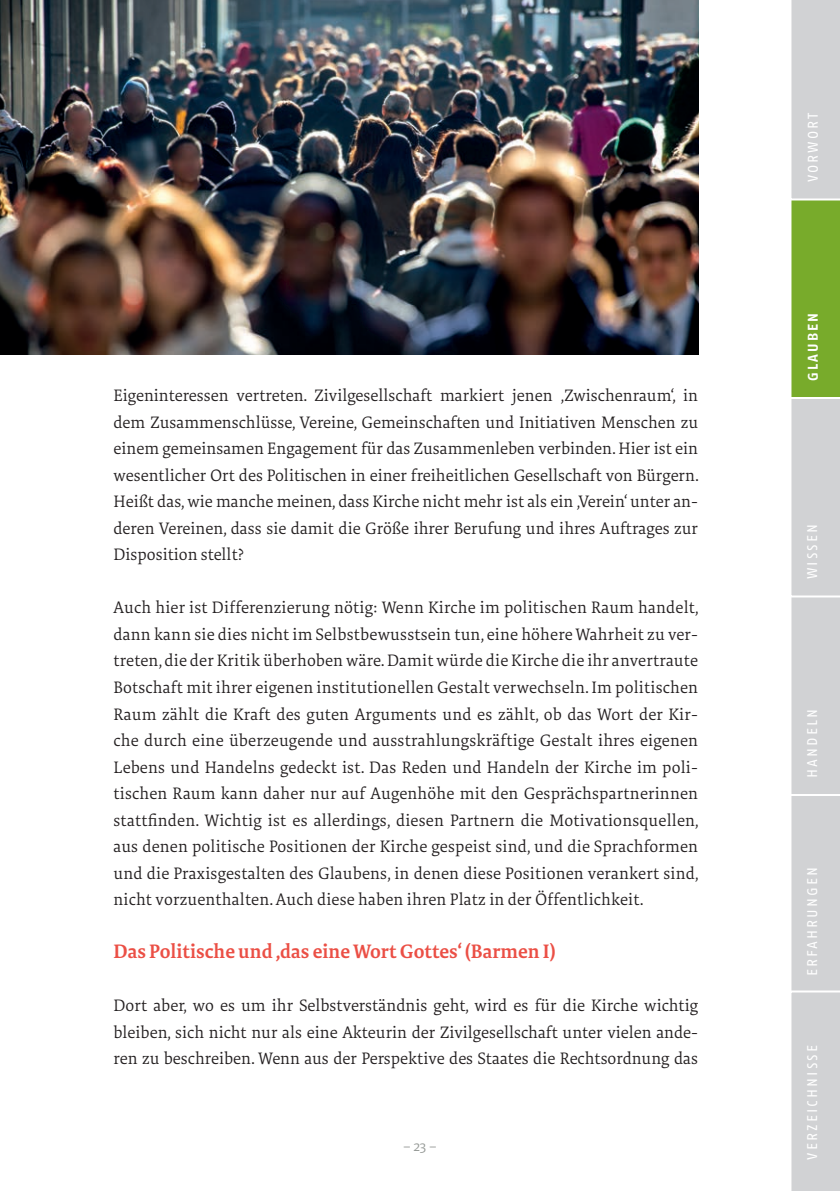
<style>
.page{position:relative;width:840px;height:1191px;background:#fff}
.page>*{position:absolute;margin:0;border:0;box-sizing:border-box;transform-origin:0 0}
.t1{font:600 20px "Tundra OT";color:#eb4f45}
.t2{font:300 17px/26.6px "Tundra OT";color:#231f20;text-align:justify}
.t3{font:14px "Fago No Regular Caps";letter-spacing:.15em;color:#fff}
.t4{font:14px "Fago No Bold Lf";letter-spacing:.15em;color:#fff}
.t5{font:300 14px "Tundra OT";color:#939794}
</style>
<div class="page">
<img style="left:0;top:0;width:697px;height:355px">
<svg style="left:791px;top:0;width:48px;height:1191px;background:#c3ccb9"></svg>
<p class="t2" style="left:113px;top:383px;width:586px">Eigeninteressen vertreten. Zivilgesellschaft markiert jenen ,Zwischenraum‘, in dem Zusammenschlüsse, Vereine, Gemeinschaften und Initiativen Menschen zu einem gemeinsamen Engagement für das Zusammenleben verbinden. Hier ist ein wesentlicher Ort des Politischen in einer freiheitlichen Gesellschaft von Bürgern.<br>Heißt das, wie manche meinen, dass Kirche nicht mehr ist als ein ,Verein‘ unter an&shy;deren Vereinen, dass sie damit die Größe ihrer Berufung und ihres Auftrages zur Disposition stellt?</p>
<p class="t2" style="left:113px;top:595px;width:586px">Auch hier ist Differenzierung nötig: Wenn Kirche im politischen Raum handelt, dann kann sie dies nicht im Selbstbewusstsein tun, eine höhere Wahrheit zu ver&shy;treten, die der Kritik überhoben wäre. Damit würde die Kirche die ihr anvertraute Botschaft mit ihrer eigenen institutionellen Gestalt verwechseln. Im politischen Raum zählt die Kraft des guten Arguments und es zählt, ob das Wort der Kir&shy;che durch eine überzeugende und ausstrahlungskräftige Gestalt ihres eigenen Lebens und Handelns gedeckt ist. Das Reden und Handeln der Kirche im poli&shy;tischen Raum kann daher nur auf Augenhöhe mit den Gesprächspartnerinnen stattfinden. Wichtig ist es allerdings, diesen Partnern die Motivationsquellen, aus denen politische Positionen der Kirche gespeist sind, und die Sprachformen und die Praxisgestalten des Glaubens, in denen diese Positionen verankert sind, nicht vorzuenthalten. Auch diese haben ihren Platz in der Öffentlichkeit.</p>
<p class="t1" style="left:113px;top:939px;width:443px">Das Politische und ,das eine Wort Gottes‘ (Barmen I)</p>
<p class="t2" style="left:113px;top:992px;width:586px">Dort aber, wo es um ihr Selbstverständnis geht, wird es für die Kirche wichtig bleiben, sich nicht nur als eine Akteurin der Zivilgesellschaft unter vielen ande&shy;ren zu beschreiben. Wenn aus der Perspektive des Staates die Rechtsordnung das</p>
<p class="t5" style="left:402px;top:1138px;width:36px">– 23 –</p>
<p class="t3" style="left:804px;top:182px;width:71px;rotate:-90deg">VORWORT</p>
<p class="t4" style="left:804px;top:381px;width:69px;rotate:-90deg">GLAUBEN</p>
<p class="t3" style="left:803px;top:579px;width:57px;rotate:-90deg">WISSEN</p>
<p class="t3" style="left:803px;top:778px;width:71px;rotate:-90deg">HANDELN</p>
<p class="t3" style="left:803px;top:976px;width:111px;rotate:-90deg">ERFAHRUNGEN</p>
<p class="t3" style="left:803px;top:1159px;width:116px;rotate:-90deg">VERZEICHNISSE</p>
</div>
